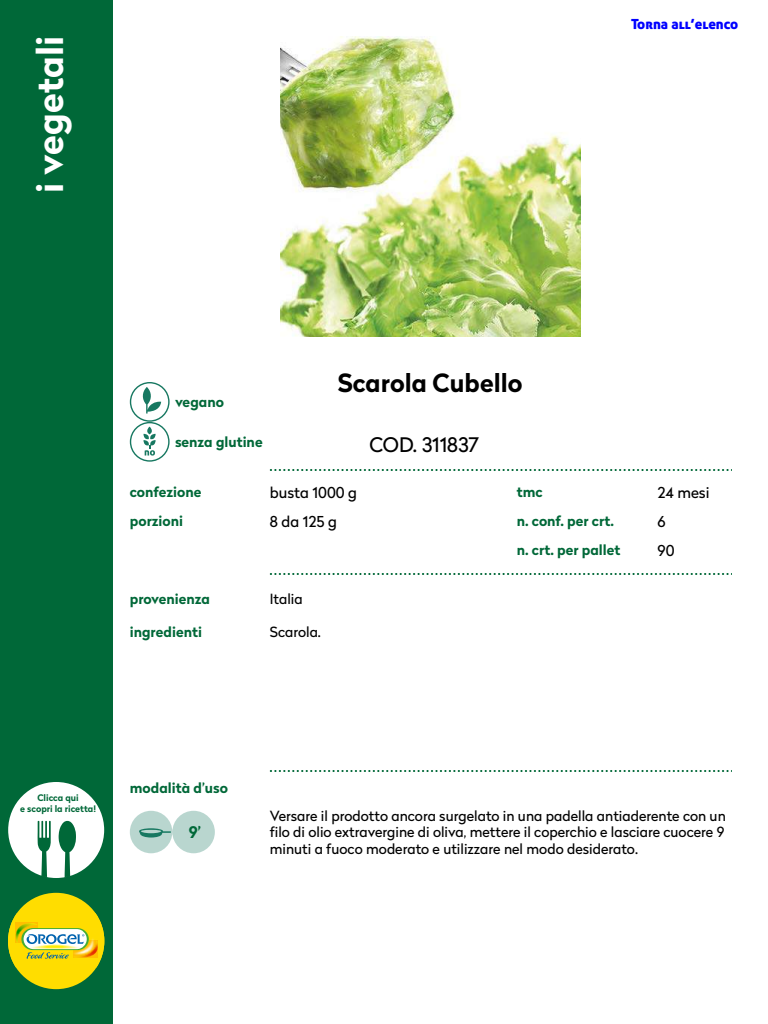
<style>
.page{position:relative;width:768px;height:1024px;background:#fff}
.page>*{position:absolute;margin:0;border:0;box-sizing:border-box;transform-origin:0 0}
.t1{font:700 36px "Radikal";color:#fff}
.t2{font:700 25px "Radikal";color:#000}
.t3{font:20px "Radikal";color:#000}
.t4{font:700 16px "Radikal";color:#006838}
.t5{font:15px/28.7px "Radikal";color:#000}
.t6{font:14px/16.8px "Radikal";color:#000;text-align:justify}
.t7{font:700 14px/28.7px "Radikal";color:#006838}
.t8{font:14px "Aller Display";color:#00f}
.t9{font:700 9px/10.8px "Radikal";color:#006838;text-align:center}
</style>
<div class="page">
<div style="left:0;top:0;width:112px;height:1024px;background:#006838"></div>
<img style="left:280px;top:37px;width:300px;height:300px">
<div style="left:8px;top:893px;width:96px;height:96px;background:#fd0;border-radius:50%"></div>
<svg style="left:8px;top:913px;width:96px;height:55px"></svg>
<svg style="left:270px;top:573px;width:462px;height:2px"></svg>
<svg style="left:270px;top:469px;width:462px;height:2px"></svg>
<svg style="left:270px;top:770px;width:462px;height:2px"></svg>
<div style="left:172px;top:811px;width:43px;height:42px;background:#b9d6cf;border-radius:50%"></div>
<div style="left:130px;top:811px;width:42px;height:42px;background:#b9d6cf;border-radius:50%"></div>
<svg style="left:139px;top:828px;width:32px;height:10px"></svg>
<svg style="left:130px;top:382px;width:40px;height:80px"></svg>
<svg style="left:8px;top:782px;width:96px;height:96px"></svg>
<h1 class="t1" style="left:24px;top:193px;width:159px;rotate:-90deg">i vegetali</h1>
<p class="t8" style="left:631px;top:15px;width:109px">Torna all’elenco</p>
<p class="t7" style="left:175px;top:387px;width:51px">vegano</p>
<p class="t7" style="left:175px;top:427px;width:89px">senza glutine</p>
<h2 class="t2" style="left:338px;top:364px;width:186px">Scarola Cubello</h2>
<h3 class="t3" style="left:369px;top:430px;width:111px">COD. 311837</h3>
<p class="t5" style="left:270px;top:478px;width:89px">busta 1000 g</p>
<p class="t5" style="left:658px;top:478px;width:54px">24 mesi<br>6<br>90</p>
<p class="t7" style="left:130px;top:478px;width:73px">confezione</p>
<p class="t7" style="left:517px;top:478px;width:105px">tmc<br>n. conf. per crt. n. crt. per pallet</p>
<p class="t5" style="left:270px;top:506px;width:69px">8 da 125 g</p>
<p class="t7" style="left:130px;top:506px;width:55px">porzioni</p>
<p class="t7" style="left:130px;top:585px;width:82px">provenienza</p>
<p class="t7" style="left:130px;top:617px;width:74px">ingredienti</p>
<p class="t6" style="left:270px;top:591px;width:34px">Italia</p>
<p class="t6" style="left:270px;top:623px;width:53px">Scarola.</p>
<p class="t9" style="left:20px;top:792px;width:77px">Clicca qui<br>e scopri la ricetta!</p>
<p class="t7" style="left:130px;top:774px;width:100px">modalità d’uso</p>
<p class="t4" style="left:189px;top:821px;width:14px">9’</p>
<p class="t6" style="left:270px;top:807px;width:458px">Versare il prodotto ancora surgelato in una padella antiaderente con un filo di olio extravergine di oliva, mettere il coperchio e lasciare cuocere 9 minuti a fuoco moderato e utilizzare nel modo desiderato.</p>
</div>
